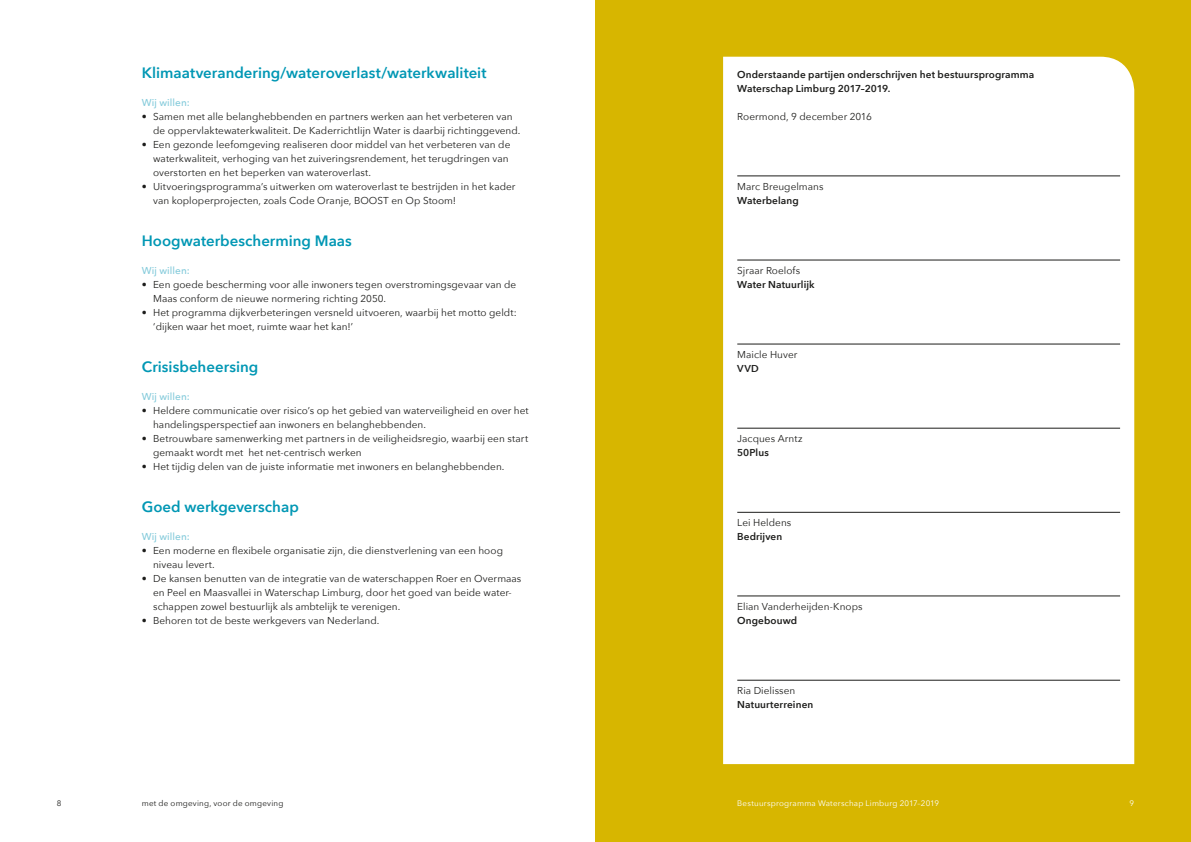
<style>
.page{position:relative;width:1191px;height:842px;background:#fff}
.page>*{position:absolute;margin:0;border:0;box-sizing:border-box;transform-origin:0 0}
.t1{font:600 15px "Avenir Next";color:#0097b4}
.t2{font:10px/14px "Avenir Next";letter-spacing:.005em;color:#1d1d1b}
.t3{font:600 10px/14px "Avenir Next";letter-spacing:.01em;color:#1d1d1b}
.t4{font:500 10px "Avenir Next";letter-spacing:.005em;color:#85cbdb}
.t5{font:8px "Avenir Next";letter-spacing:.02em;color:#fff}
.t6{font:8px "Avenir Next";letter-spacing:.025em;color:#1d1d1b}
</style>
<div class="page">
<div style="left:595px;top:0;width:596px;height:842px;background:#d7b600"></div>
<div style="left:723px;top:57px;width:411px;height:707px;background:#fff"></div>
<hr style="left:737px;top:260px;width:383px;height:1px;background:#1d1d1b">
<hr style="left:737px;top:176px;width:383px;height:1px;background:#1d1d1b">
<hr style="left:737px;top:344px;width:383px;height:1px;background:#1d1d1b">
<hr style="left:737px;top:428px;width:383px;height:1px;background:#1d1d1b">
<hr style="left:737px;top:512px;width:383px;height:1px;background:#1d1d1b">
<hr style="left:737px;top:596px;width:383px;height:1px;background:#1d1d1b">
<hr style="left:737px;top:680px;width:383px;height:1px;background:#1d1d1b">
<h1 class="t1" style="left:142px;top:60px;width:346px">Klimaatverandering/wateroverlast/waterkwaliteit</h1>
<p class="t4" style="left:142px;top:94px;width:49px">Wij willen:</p>
<p class="t2" style="left:153px;top:109px;width:369px;text-indent:-11px">• Samen met alle belanghebbenden en partners werken aan het verbeteren van de oppervlaktewaterkwaliteit. De Kaderrichtlijn Water is daarbij richtinggevend.</p>
<p class="t2" style="left:153px;top:137px;width:359px;text-indent:-11px">• Een gezonde leefomgeving realiseren door middel van het verbeteren van de waterkwaliteit, verhoging van het zuiveringsrendement, het terugdringen van overstorten en het beperken van wateroverlast.</p>
<p class="t2" style="left:153px;top:179px;width:364px;text-indent:-11px">• Uitvoeringsprogramma’s uitwerken om wateroverlast te bestrijden in het kader van koploperprojecten, zoals Code Oranje, BOOST en Op Stoom!</p>
<h1 class="t1" style="left:142px;top:228px;width:212px">Hoogwaterbescherming Maas</h1>
<p class="t4" style="left:142px;top:262px;width:49px">Wij willen:</p>
<p class="t2" style="left:153px;top:277px;width:364px;text-indent:-11px">• Een goede bescherming voor alle inwoners tegen overstromingsgevaar van de<br>Maas conform de nieuwe normering richting 2050.</p>
<p class="t2" style="left:153px;top:305px;width:365px;text-indent:-11px">• Het programma dijkverbeteringen versneld uitvoeren, waarbij het motto geldt: ‘dijken waar het moet, ruimte waar het kan!’</p>
<h1 class="t1" style="left:142px;top:354px;width:118px">Crisisbeheersing</h1>
<p class="t4" style="left:142px;top:388px;width:49px">Wij willen:</p>
<p class="t2" style="left:153px;top:403px;width:377px;text-indent:-11px">• Heldere communicatie over risico’s op het gebied van waterveiligheid en over het handelingsperspectief aan inwoners en belanghebbenden.</p>
<p class="t2" style="left:153px;top:431px;width:377px;text-indent:-11px">• Betrouwbare samenwerking met partners in de veiligheidsregio, waarbij een start gemaakt wordt met het net-centrisch werken</p>
<p class="t2" style="left:142px;top:459px;width:364px">• Het tijdig delen van de juiste informatie met inwoners en belanghebbenden.</p>
<h1 class="t1" style="left:142px;top:494px;width:159px">Goed werkgeverschap</h1>
<p class="t4" style="left:142px;top:528px;width:49px">Wij willen:</p>
<p class="t2" style="left:153px;top:543px;width:351px;text-indent:-11px">• Een moderne en flexibele organisatie zijn, die dienstverlening van een hoog niveau levert.</p>
<p class="t2" style="left:153px;top:571px;width:370px;text-indent:-11px">• De kansen benutten van de integratie van de waterschappen Roer en Overmaas en Peel en Maasvallei in Waterschap Limburg, door het goed van beide water&shy;schappen zowel bestuurlijk als ambtelijk te verenigen.</p>
<p class="t2" style="left:142px;top:613px;width:239px">• Behoren tot de beste werkgevers van Nederland.</p>
<p class="t3" style="left:737px;top:67px;width:299px">Onderstaande partijen onderschrijven het bestuursprogramma<br>Waterschap Limburg 2017–2019.</p>
<p class="t2" style="left:737px;top:109px;width:136px">Roermond, 9 december 2016</p>
<p class="t2" style="left:737px;top:179px;width:88px">Marc Breugelmans</p>
<p class="t3" style="left:737px;top:193px;width:63px">Waterbelang</p>
<p class="t2" style="left:737px;top:263px;width:64px">Sjraar Roelofs</p>
<p class="t3" style="left:737px;top:277px;width:79px">Water Natuurlijk</p>
<p class="t2" style="left:737px;top:347px;width:62px">Maicle Huver</p>
<p class="t3" style="left:737px;top:361px;width:23px">VVD</p>
<p class="t2" style="left:737px;top:431px;width:67px">Jacques Arntz</p>
<p class="t3" style="left:737px;top:445px;width:33px">50Plus</p>
<p class="t2" style="left:737px;top:515px;width:56px">Lei Heldens</p>
<p class="t3" style="left:737px;top:529px;width:46px">Bedrijven</p>
<p class="t2" style="left:737px;top:599px;width:127px">Elian Vanderheijden-Knops</p>
<p class="t3" style="left:737px;top:613px;width:61px">Ongebouwd</p>
<p class="t2" style="left:737px;top:683px;width:60px">Ria Dielissen</p>
<p class="t3" style="left:737px;top:697px;width:78px">Natuurterreinen</p>
<p class="t6" style="left:57px;top:796px;width:6px">8</p>
<p class="t6" style="left:142px;top:796px;width:143px">met de omgeving, voor de omgeving</p>
<p class="t5" style="left:737px;top:796px;width:203px">Bestuursprogramma Waterschap Limburg 2017–2019</p>
<p class="t5" style="left:1129px;top:796px;width:6px">9</p>
</div>
